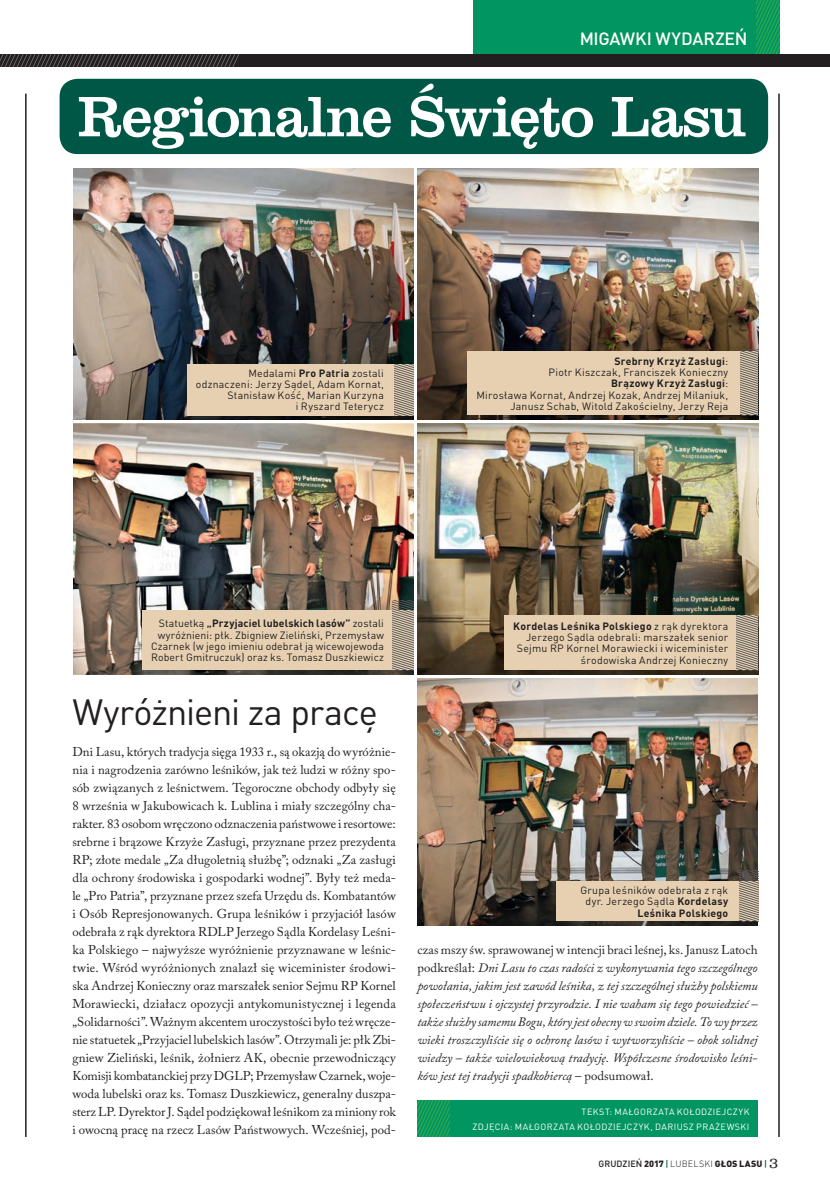
<style>
.page{position:relative;width:830px;height:1191px;background:#fff}
.page>*{position:absolute;margin:0;border:0;box-sizing:border-box;transform-origin:0 0}
.t1{font:58.5px "Clarendon EU";letter-spacing:-.035em;color:#fff}
.t2{font:36px "DIN Pro";color:#231f20}
.t3{font:500 17.55px "DIN Pro";letter-spacing:-.015em;color:#fff}
.t4{font:12.75px/18px "Adobe Caslon Pro";letter-spacing:.005em;color:#231f20;text-align:justify}
.t5{font:italic 12.75px/18px "Adobe Caslon Pro";color:#231f20;text-align:justify}
.t6{font:10.5px/11.2px "DIN Pro";letter-spacing:.025em;color:#231f20;text-align:right}
.t7{font:9px/15px "DIN Pro";letter-spacing:.045em;color:#fff;text-align:right}
.t8{font:900 9px "DIN Pro";letter-spacing:.015em;color:#231f20}
.s1{font-weight:700}
.s2{font-style:normal}
.s3{font-weight:500}
.s4{font-weight:500;color:#005746}
.s5{font-weight:300}
.s6{font-family:"Clarendon Lt EU";font-weight:400;font-size:15px}
</style>
<div class="page">
<img style="left:417px;top:168px;width:340px;height:251px">
<img style="left:417px;top:423px;width:340px;height:251px">
<img style="left:73px;top:423px;width:340px;height:251px">
<img style="left:73px;top:168px;width:340px;height:251px">
<img style="left:417px;top:679px;width:340px;height:246px">
<div style="left:187px;top:364px;width:226px;height:51px;background:#e6d0b1"></div>
<svg style="left:394px;top:364px;width:19px;height:51px"></svg>
<div style="left:467px;top:352px;width:290px;height:63px;background:#e6d0b1"></div>
<svg style="left:740px;top:349px;width:17px;height:66px"></svg>
<div style="left:504px;top:615px;width:253px;height:55px;background:#e6d0b1"></div>
<svg style="left:736px;top:615px;width:21px;height:55px"></svg>
<div style="left:555px;top:881px;width:202px;height:40px;background:#e6d0b1"></div>
<svg style="left:738px;top:870px;width:19px;height:51px"></svg>
<div style="left:142px;top:610px;width:271px;height:60px;background:#e6d0b1"></div>
<svg style="left:392px;top:601px;width:21px;height:69px"></svg>
<hr style="left:777px;top:94px;width:2px;height:1043px;background:#231f20">
<hr style="left:25px;top:94px;width:2px;height:1043px;background:#231f20">
<div style="left:473px;top:0;width:306px;height:54px;background:#009561"></div>
<svg style="left:756px;top:0;width:23px;height:54px"></svg>
<div style="left:0;top:54px;width:829px;height:13px;background:#231f20"></div>
<svg style="left:0;top:54px;width:240px;height:13px"></svg>
<div style="left:417px;top:1100px;width:340px;height:37px;background:#009561"></div>
<svg style="left:417px;top:1100px;width:32px;height:37px"></svg>
<div style="left:60px;top:79px;width:707px;height:75px;background:#005746;border-radius:18px"></div>
<h3 class="t3" style="left:579px;top:25px;width:169px">MIGAWKI WYDARZEŃ</h3>
<h1 class="t1" style="left:77px;top:80px;width:670px">Regionalne Święto Lasu</h1>
<p class="t6" style="left:196px;top:366px;width:189px">M edalami <span class="s1">Pro Patria</span> zostali odznaczeni: Jerzy Sądel, Adam Kornat,<br>Stanisław Kość, M arian Kurzyna<br>i Ryszard Teterycz</p>
<p class="t6" style="left:476px;top:354px;width:253px"><span class="s1">Srebrny Krzyż Zasługi</span>:<br>Piotr Kiszczak, Franciszek Konieczny<br><span class="s1">Brązowy Krzyż Zasługi</span>:<br>M irosława Kornat, Andrzej Kozak, Andrzej M ilaniuk, Janusz Schab, Witold Zakościelny, Jerzy Reja</p>
<p class="t6" style="left:151px;top:617px;width:234px">Statuetką <span class="s1">„Przyjaciel lubelskich lasów”</span> zostali wyróżnieni: płk. Zbigniew Zieliński, Przemysław Czarnek (w jego imieniu odebrał ją wicewojewoda Robert Gmitruczuk) oraz ks. Tomasz D uszkiewicz</p>
<h2 class="t2" style="left:72px;top:684px;width:307px">Wyróżnieni za pracę</h2>
<p class="t4" style="left:72px;top:743px;width:325px">Dni Lasu, których tradycja sięga 1933 r., są okazją do wyróżnie&shy;nia i nagrodzenia zarówno leśników, jak też ludzi w różny spo&shy;sób związanych z leśnictwem. Tegoroczne obchody odbyły się 8 września w Jakubowicach k. Lublina i miały szczególny cha&shy;rakter. 83 osobom wręczono odznaczenia państwowe i resortowe: srebrne i brązowe Krzyże Zasługi, przyznane przez prezydenta RP; złote medale „Za długoletnią służbę”; odznaki „Za zasługi dla ochrony środowiska i gospodarki wodnej”. Były też meda&shy;le „Pro Patria”, przyznane przez szefa Urzędu ds. Kombatantów i Osób Represjonowanych. Grupa leśników i przyjaciół lasów odebrała z rąk dyrektora RDLP Jerzego Sądla Kordelasy Leśni&shy;ka Polskiego – najwyższe wyróżnienie przyznawane w leśnic&shy;twie. Wśród wyróżnionych znalazł się wiceminister środowi&shy;ska Andrzej Konieczny oraz marszałek senior Sejmu RP Kornel Morawiecki, działacz opozycji antykomunistycznej i legenda „Solidarności”. Ważnym akcentem uroczystości było też wręcze&shy;nie statuetek „Przyjaciel lubelskich lasów”. Otrzymali je: płk Zbi&shy;gniew Zieliński, leśnik, żołnierz AK, obecnie przewodniczący Komisji kombatanckiej przy DGLP; Przemysław Czarnek, woje&shy;woda lubelski oraz ks. Tomasz Duszkiewicz, generalny duszpa&shy;sterz LP. Dyrektor J. Sądel podziękował leśnikom za miniony rok i owocną pracę na rzecz Lasów Państwowych. Wcześniej, pod-</p>
<p class="t6" style="left:513px;top:619px;width:216px"><span class="s1">Kordelas Leśnika Polskiego</span> z rąk dyrektora Jerzego Sądla odebrali: marszałek senior Sejmu RP Kornel Morawiecki i wiceminister środowiska Andrzej Konieczny</p>
<p class="t6" style="left:580px;top:883px;width:149px">Grupa leśników odebrała z rąk dyr. Jerzego Sądla <span class="s1">Kordelasy<br>Leśnika Polskiego</span></p>
<p class="t5" style="left:417px;top:941px;width:341px"><span class="s2">czas mszy św. sprawowanej w intencji braci leśnej, ks. Janusz Latoch podkreślał:</span> Dni Lasu to czas radości z wykonywania tego szczególnego powołania, jakim jest zawód leśnika, z tej szczególnej służby polskiemu społeczeństwu i ojczystej przyrodzie. I nie waham się tego powiedzieć – także służby samemu Bogu, który jest obecny w swoim dziele. To wy przez wieki troszczyliście się o ochronę lasów i wytworzyliście – obok solidnej wiedzy – także wielowiekową tradycję. Współczesne środowisko leśni&shy;ków jest tej tradycji spadkobiercą <span class="s2">– podsumował.</span></p>
<p class="t7" style="left:472px;top:1103px;width:278px">tekst: Małgorzata Kołodziej czyk<br>Zdj ęcia: Małgorzata Kołodziej czyk, Dariusz Prażewski</p>
<p class="t8" style="left:598px;top:1155px;width:181px"><span class="s3">GRUDZIEŃ</span> 2017 <span class="s4">|</span> <span class="s5">LUBELSKI</span> GŁOS LASU <span class="s4">|</span> <span class="s6">3</span></p>
</div>
